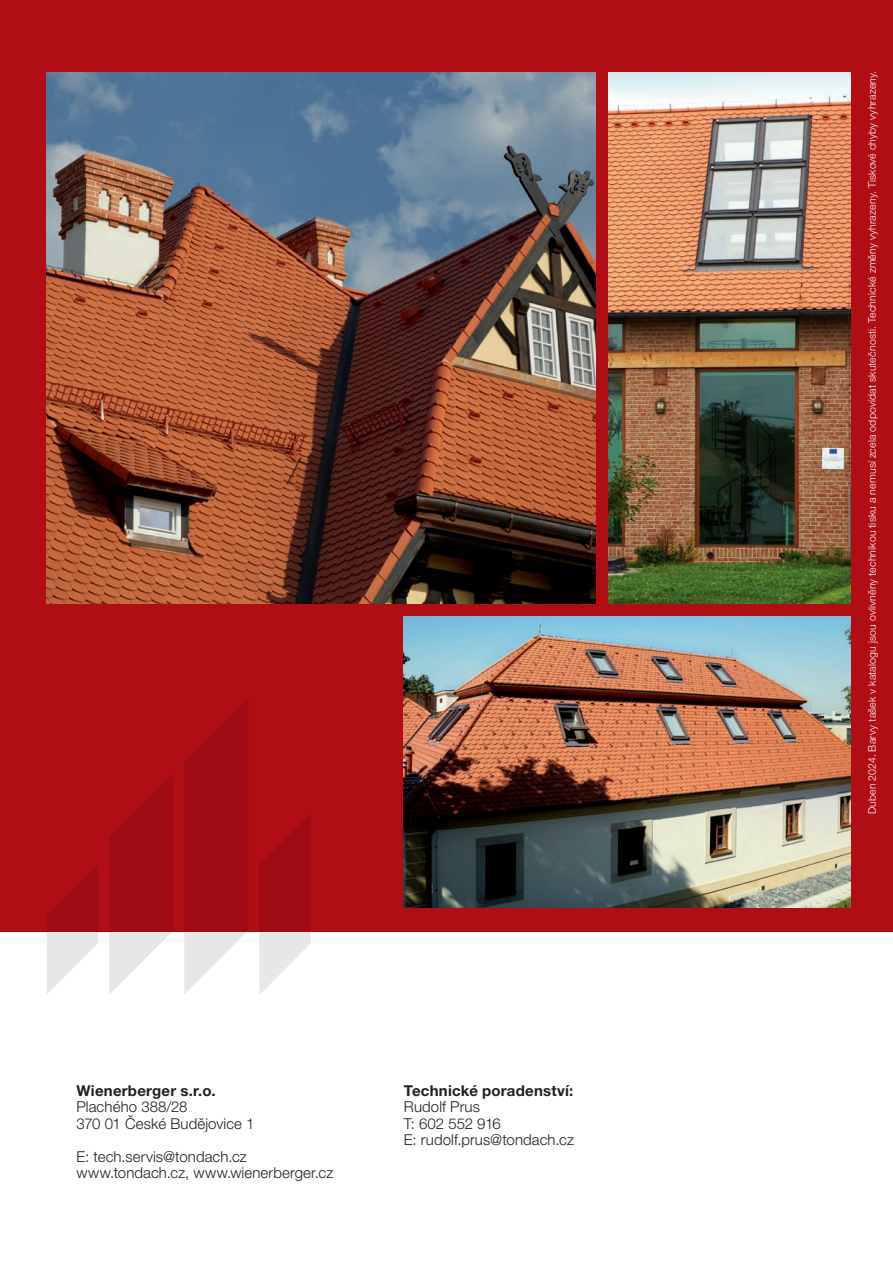
<style>
.page{position:relative;width:893px;height:1263px;background:#fff}
.page>*{position:absolute;margin:0;border:0;box-sizing:border-box;transform-origin:0 0}
.t1{font:300 15px/16.5px "Helvetica Neue LT Pro";letter-spacing:.005em;color:#231f20}
.t2{font:700 15px "Helvetica Neue LT Pro";letter-spacing:.015em;color:#231f20}
.t3{font:300 10.5px "Helvetica Neue LT Pro";letter-spacing:.02em;color:#fff}
</style>
<div class="page">
<div style="left:0;top:0;width:893px;height:931px;background:#b00d15"></div>
<svg style="left:259px;top:814px;width:52px;height:180px"></svg>
<svg style="left:47px;top:865px;width:51px;height:129px"></svg>
<svg style="left:109px;top:774px;width:64px;height:220px"></svg>
<svg style="left:184px;top:698px;width:64px;height:296px"></svg>
<img style="left:608px;top:72px;width:242px;height:532px">
<img style="left:47px;top:72px;width:548px;height:532px">
<img style="left:404px;top:617px;width:446px;height:291px">
<p class="t2" style="left:77px;top:1081px;width:141px">Wienerberger s.r.o.</p>
<p class="t1" style="left:77px;top:1098px;width:180px">Plachého 388/28<br>370 01 České Budějovice 1</p>
<p class="t1" style="left:77px;top:1148px;width:258px">E: tech.servis@tondach.cz www.tondach.cz, www.wienerberger.cz</p>
<p class="t2" style="left:404px;top:1081px;width:171px">Technické poradenství:</p>
<p class="t1" style="left:404px;top:1098px;width:172px">Rudolf Prus<br>T: 602 552 916<br>E: rudolf.prus@tondach.cz</p>
<p class="t3" style="left:866px;top:814px;width:745px;rotate:-90deg">Duben 2024. Barvy tašek v katalogu jsou ovlivněny technikou tisku a nemusí zcela odpovídat skutečnosti. Technické změny vyhrazeny. Tiskové chyby vyhrazeny.</p>
</div>
